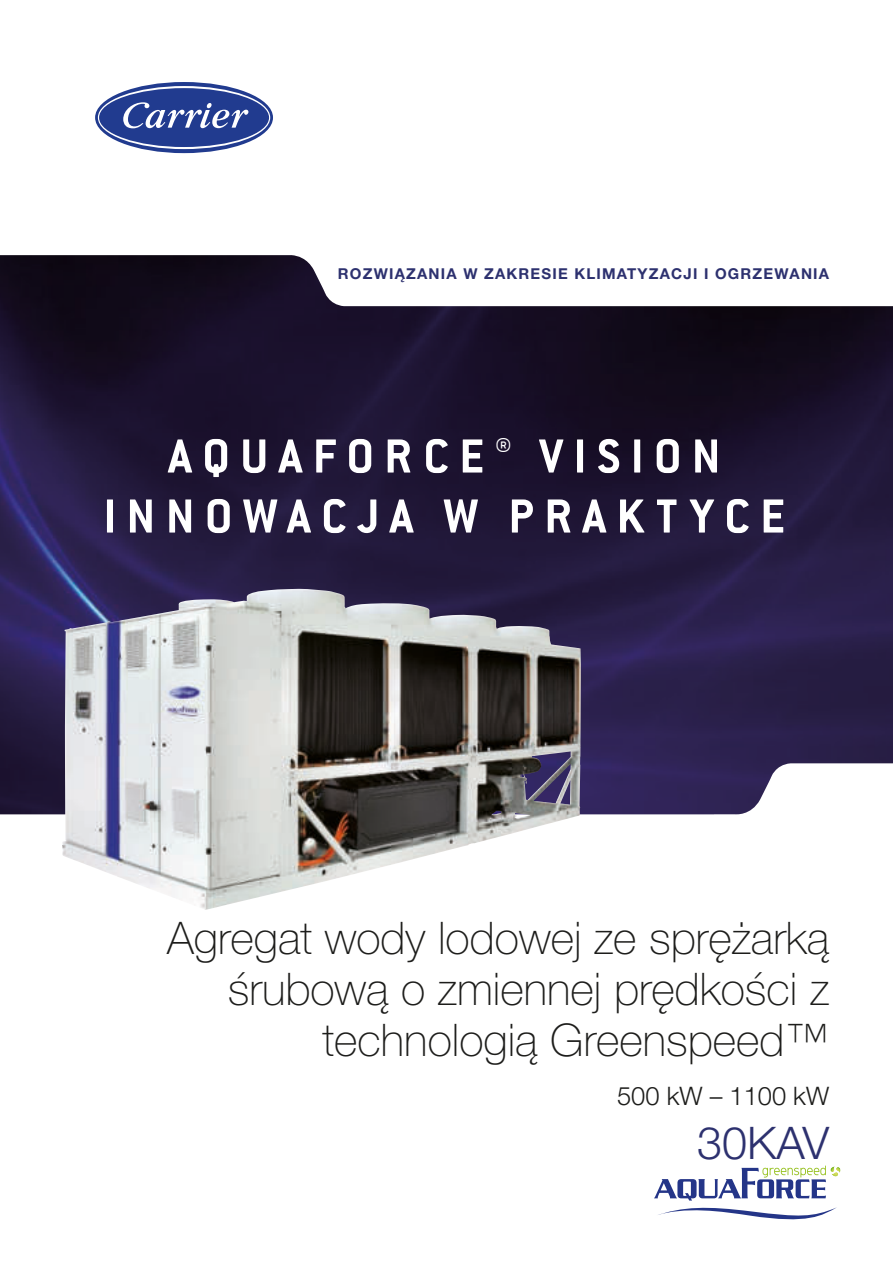
<style>
.page{position:relative;width:893px;height:1263px;background:#fff}
.page>*{position:absolute;margin:0;border:0;box-sizing:border-box;transform-origin:0 0}
.t1{font:52.5px/60px "Conduit ITCTT Bold";letter-spacing:.2em;color:#fff;text-align:center}
.t2{font:100 45px/51px "Helvetica Neue LT Pro";color:#1d1d1b;text-align:right}
.t3{font:300 45px "Helvetica Neue LT Pro";color:#2d316f}
.t4{font:300 25.5px "Helvetica Neue LT Pro";color:#1d1d1b}
.t5{font:700 15px "Helvetica Neue LT Pro";letter-spacing:.08em;color:#2d316f}
</style>
<div class="page">
<img style="left:0;top:255px;width:893px;height:560px">
<svg style="left:658px;top:1207px;width:179px;height:13px"></svg>
<svg style="left:654px;top:1165px;width:187px;height:35px"></svg>
<img style="left:62px;top:589px;width:519px;height:321px">
<div style="left:95px;top:82px;width:178px;height:71px;background:#213b8f;border-radius:50%"></div>
<svg style="left:98px;top:86px;width:172px;height:63px"></svg>
<p class="t5" style="left:338px;top:266px;width:493px">ROZWIĄZANIA W ZAKRESIE KLIMATYZACJI I OGRZEWANIA</p>
<p class="t1" style="left:103px;top:428px;width:683px">AQUAFORCE<sup>®</sup> VISION<br>INNOWACJA W PRAKTYCE</p>
<p class="t2" style="left:167px;top:916px;width:663px">Agregat wody lodowej ze sprężarką śrubową o zmiennej prędkości z technologią Greenspeed™</p>
<p class="t4" style="left:617px;top:1081px;width:214px">500 kW – 1100 kW</p>
<p class="t3" style="left:697px;top:1118px;width:133px">30KAV</p>
</div>
